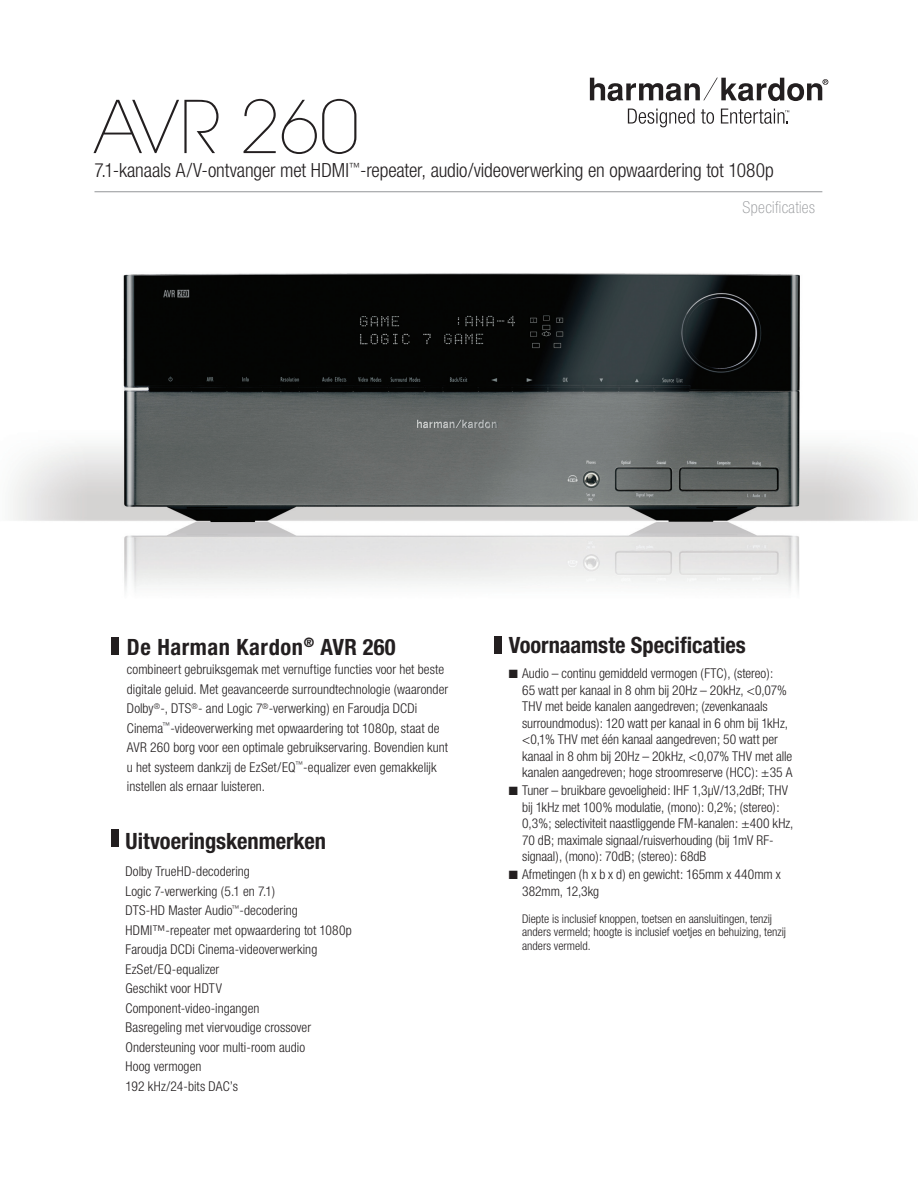
<style>
.page{position:relative;width:918px;height:1188px;background:#fff}
.page>*{position:absolute;margin:0;border:0;box-sizing:border-box;transform-origin:0 0}
.t1{font:200 72px "Avant Garde";color:#231f20}
.t2{font:700 condensed 22.5px "Helvetica Neue";color:#231f20}
.t3{font:700 condensed 22.5px "Helvetica Neue";letter-spacing:.025em;color:#231f20}
.t4{font:300 condensed 19.5px "Helvetica Neue";letter-spacing:-.01em;color:#231f20}
.t5{font:100 condensed 16.5px "Helvetica Neue";letter-spacing:.025em;color:#939598}
.t6{font:300 condensed 13.5px/19.5px "Helvetica Neue";color:#231f20}
.t7{font:300 condensed 12px/13.5px "Helvetica Neue";color:#231f20}
</style>
<div class="page">
<img style="left:13px;top:77px;width:896px;height:753px">
<hr style="left:94px;top:192px;width:728px;height:1px;background:#939598">
<div style="left:111px;top:830px;width:8px;height:17px;background:#231f20"></div>
<div style="left:111px;top:638px;width:8px;height:17px;background:#231f20"></div>
<div style="left:494px;top:636px;width:8px;height:17px;background:#231f20"></div>
<svg style="left:628px;top:109px;width:67px;height:18px"></svg>
<svg style="left:701px;top:109px;width:13px;height:15px"></svg>
<svg style="left:590px;top:78px;width:238px;height:23px"></svg>
<svg style="left:721px;top:109px;width:68px;height:15px"></svg>
<h1 class="t1" style="left:93px;top:85px;width:268px">AVR 260</h1>
<h3 class="t4" style="left:94px;top:159px;width:681px">7.1-kanaals A/V-ontvanger met HDMI<sup>™</sup>-repeater, audio/videoverwerking en opwaardering tot 1080p</h3>
<p class="t5" style="left:742px;top:198px;width:74px">Specificaties</p>
<h2 class="t3" style="left:127px;top:633px;width:270px">De Harman Kardon<sup>®</sup> AVR 260</h2>
<p class="t6" style="left:127px;top:660px;width:323px">combineert gebruiksgemak met vernuftige functies voor het beste digitale geluid. Met geavanceerde surroundtechnologie (waaronder Dolby<sup>®</sup>-, DTS<sup>®</sup>- and Logic 7<sup>®</sup>-verwerking) en Faroudja DCDi Cinema<sup>™</sup>-videoverwerking met opwaardering tot 1080p, staat de AVR 260 borg voor een optimale gebruikservaring. Bovendien kunt u het systeem dankzij de EzSet/EQ<sup>™</sup>-equalizer even gemakkelijk instellen als ernaar luisteren.</p>
<h2 class="t2" style="left:126px;top:828px;width:202px">Uitvoeringskenmerken</h2>
<p class="t6" style="left:126px;top:861px;width:228px">Dolby TrueHD-decodering<br>Logic 7-verwerking (5.1 en 7.1)<br>DTS-HD Master Audio<sup>™</sup>-decodering<br>HDMI™-repeater met opwaardering tot 1080p<br>Faroudja DCDi Cinema-videoverwerking<br>EzSet/EQ-equalizer<br>Geschikt voor HDTV<br>Component-video-ingangen<br>Basregeling met viervoudige crossover<br>Ondersteuning voor multi-room audio<br>Hoog vermogen<br>192 kHz/24-bits DAC’s</p>
<h2 class="t2" style="left:509px;top:632px;width:239px">Voornaamste Specificaties</h2>
<p class="t6" style="left:522px;top:665px;width:272px;line-height:16.5px;text-indent:-13px">■ Audio – continu gemiddeld vermogen (FTC), (stereo):<br>65 watt per kanaal in 8 ohm bij 20Hz – 20kHz, &lt;0,07% THV met beide kanalen aangedreven; (zevenkanaals surroundmodus): 120 watt per kanaal in 6 ohm bij 1kHz, &lt;0,1% THV met één kanaal aangedreven; 50 watt per kanaal in 8 ohm bij 20Hz – 20kHz, &lt;0,07% THV met alle kanalen aangedreven; hoge stroomreserve (HCC): ±35 A</p>
<p class="t6" style="left:522px;top:782px;width:273px;line-height:16.5px;text-indent:-13px">■ Tuner – bruikbare gevoeligheid: IHF 1,3μV/13,2dBf; THV bij 1kHz met 100% modulatie, (mono): 0,2%; (stereo):<br>0,3%; selectiviteit naastliggende FM-kanalen: ±400 kHz, 70 dB; maximale signaal/ruisverhouding (bij 1mV RF&shy;signaal), (mono): 70dB; (stereo): 68dB</p>
<p class="t6" style="left:522px;top:866px;width:260px;line-height:16.5px;text-indent:-13px">■ Afmetingen (h x b x d) en gewicht: 165mm x 440mm x<br>382mm, 12,3kg</p>
<p class="t7" style="left:522px;top:912px;width:265px">Diepte is inclusief knoppen, toetsen en aansluitingen, tenzij anders vermeld; hoogte is inclusief voetjes en behuizing, tenzij anders vermeld.</p>
</div>
